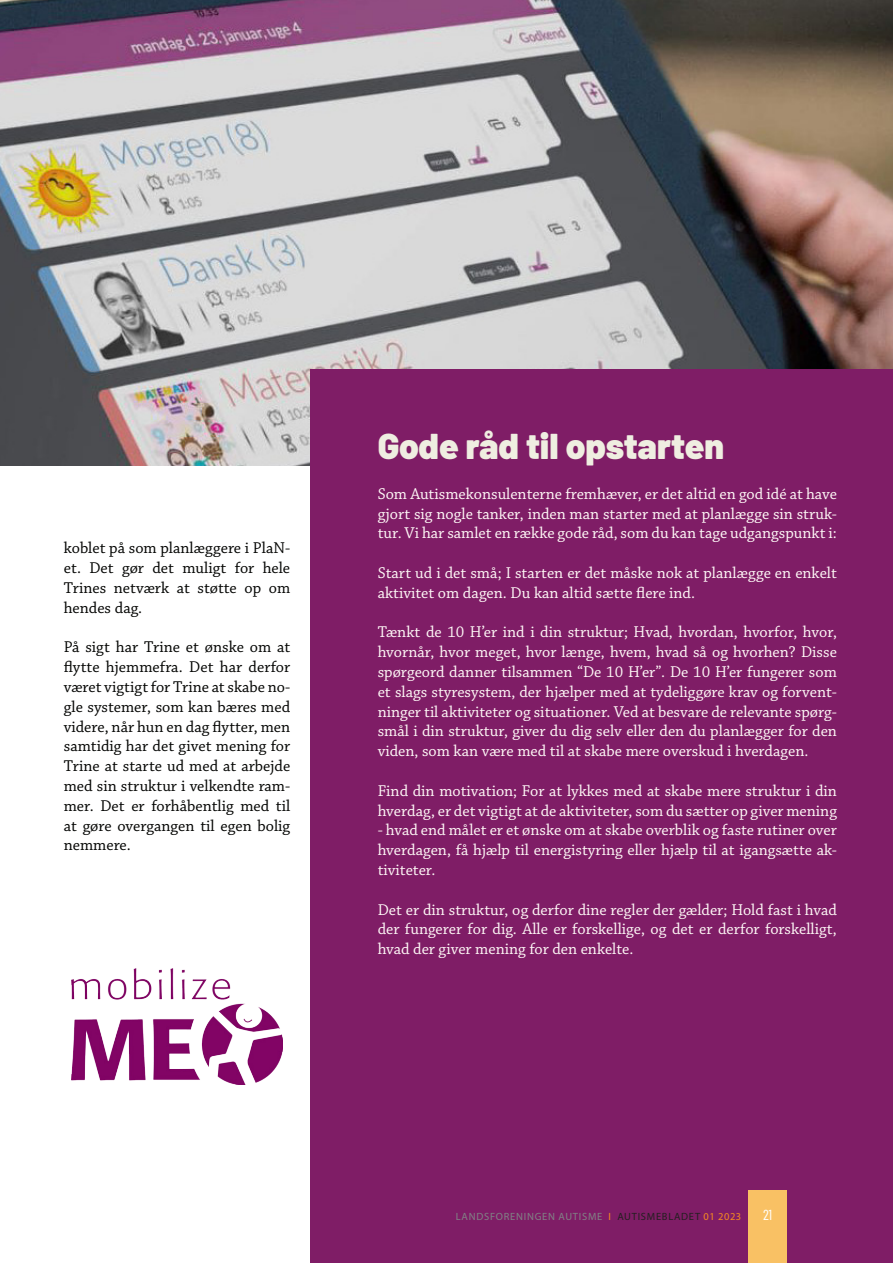
<style>
.page{position:relative;width:893px;height:1263px;background:#fff}
.page>*{position:absolute;margin:0;border:0;box-sizing:border-box;transform-origin:0 0}
.t1{font:900 36px "Barlow";color:#efeee1}
.t2{font:16.5px/19.8px "Chaparral Pro";color:#fef7f6;text-align:justify}
.t3{font:16.5px/19.8px "Chaparral Pro";color:#040503;text-align:justify}
.t4{font:14.55px "Barlow Condensed";color:#fff}
.t5{font:10.5px "Myriad Pro";letter-spacing:.07em;color:#808285}
.s1{color:#f68b1f}
.s2{color:#231f20}
</style>
<div class="page">
<img style="left:0;top:0;width:893px;height:466px">
<div style="left:310px;top:370px;width:583px;height:893px;background:#7f1d66"></div>
<img style="left:72px;top:969px;width:210px;height:115px">
<div style="left:748px;top:1191px;width:39px;height:72px;background:#f9c164"></div>
<p class="t3" style="left:64px;top:539px;width:228px">koblet på som planlæggere i PlaN&shy;et. Det gør det muligt for hele Trines netværk at støtte op om hendes dag.</p>
<p class="t3" style="left:64px;top:638px;width:228px">På sigt har Trine et ønske om at flytte hjemmefra. Det har derfor været vigtigt for Trine at skabe no&shy;gle systemer, som kan bæres med videre, når hun en dag flytter, men samtidig har det givet mening for Trine at starte ud med at arbejde med sin struktur i velkendte ram&shy;mer. Det er forhåbentlig med til at gøre overgangen til egen bolig nemmere.</p>
<p class="t1" style="left:378px;top:424px;width:348px">Gode råd til opstarten</p>
<p class="t2" style="left:378px;top:484px;width:461px">Som Autismekonsulenterne fremhæver, er det altid en god idé at have gjort sig nogle tanker, inden man starter med at planlægge sin struk&shy;tur. Vi har samlet en række gode råd, som du kan tage udgangspunkt i:</p>
<p class="t2" style="left:378px;top:563px;width:461px">Start ud i det små; I starten er det måske nok at planlægge en enkelt aktivitet om dagen. Du kan altid sætte flere ind.</p>
<p class="t2" style="left:378px;top:623px;width:461px">Tænkt de 10 H’er ind i din struktur; Hvad, hvordan, hvorfor, hvor, hvornår, hvor meget, hvor længe, hvem, hvad så og hvorhen? Disse spørgeord danner tilsammen “De 10 H’er”. De 10 H’er fungerer som et slags styresystem, der hjælper med at tydeliggøre krav og forvent&shy;ninger til aktiviteter og situationer. Ved at besvare de relevante spørg&shy;smål i din struktur, giver du dig selv eller den du planlægger for den viden, som kan være med til at skabe mere overskud i hverdagen.</p>
<p class="t2" style="left:378px;top:781px;width:461px">Find din motivation; For at lykkes med at skabe mere struktur i din hverdag, er det vigtigt at de aktiviteter, som du sætter op giver mening</p>
<p class="t2" style="left:378px;top:821px;width:461px">- hvad end målet er et ønske om at skabe overblik og faste rutiner over hverdagen, få hjælp til energistyring eller hjælp til at igangsætte ak&shy;tiviteter.</p>
<p class="t2" style="left:378px;top:900px;width:461px">Det er din struktur, og derfor dine regler der gælder; Hold fast i hvad der fungerer for dig. Alle er forskellige, og det er derfor forskelligt, hvad der giver mening for den enkelte.</p>
<p class="t5" style="left:456px;top:1210px;width:287px">LANDSFORENINGEN AUTISME <span class="s1">I</span> <span class="s2">AUTISMEBLADET</span> <span class="s1">01 2023</span></p>
<p class="t4" style="left:763px;top:1205px;width:10px">21</p>
</div>
